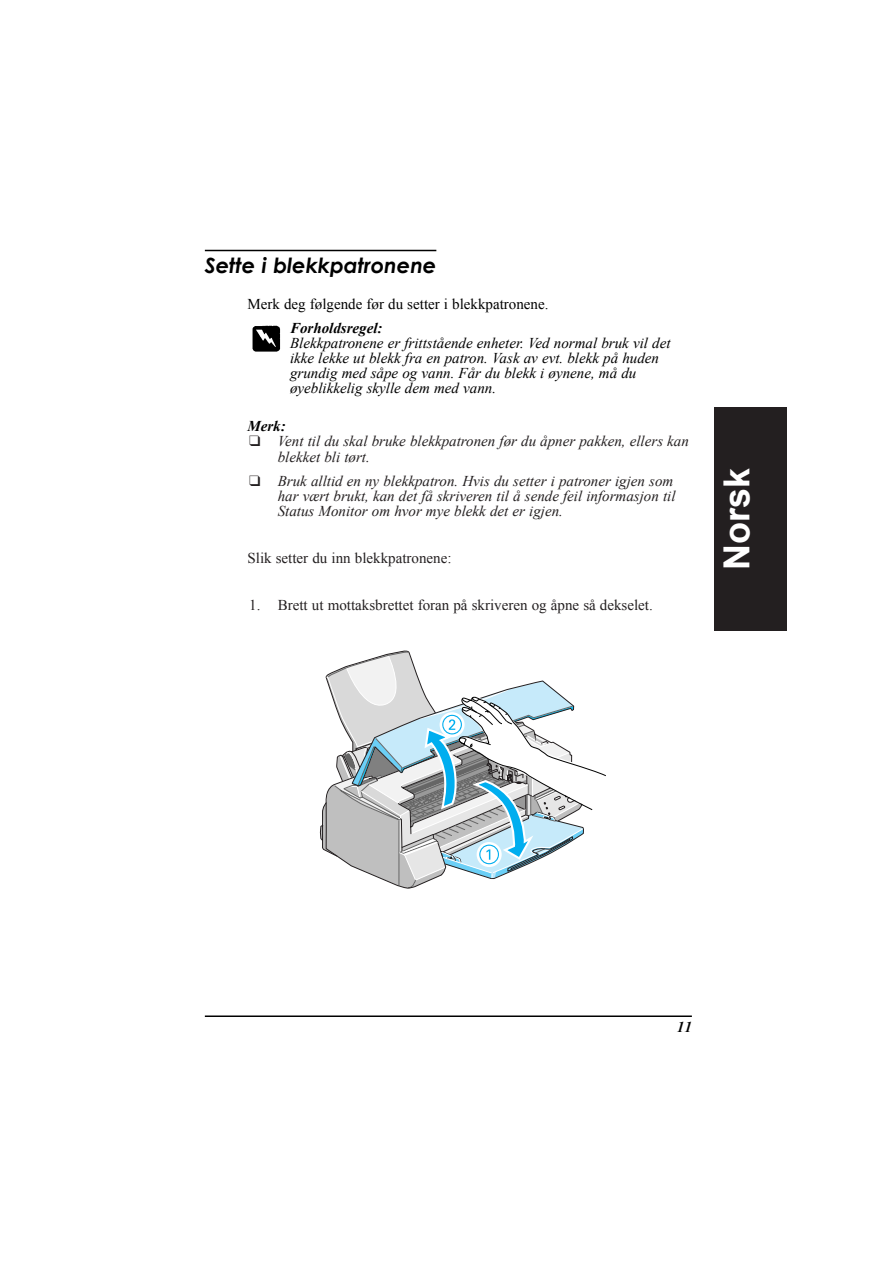
<style>
.page{position:relative;width:893px;height:1263px;background:#fff}
.page>*{position:absolute;margin:0;border:0;box-sizing:border-box;transform-origin:0 0}
.t1{font:700 36px "Arial";color:#fff}
.t2{font:italic 700 21px "Century Gothic";color:#000}
.t3{font:italic 15px/15.3px "Times New Roman";color:#231f20}
.t4{font:italic 15px/15px "Times New Roman";color:#000}
.t5{font:15px "Times New Roman";color:#231f20}
.t6{font:15px "Times New Roman";color:#000}
.t7{font:italic 700 15px "Times New Roman";color:#000}
</style>
<div class="page">
<hr style="left:205px;top:1016px;width:487px;height:1px;background:#000">
<hr style="left:205px;top:250px;width:231px;height:1px;background:#000">
<div style="left:714px;top:408px;width:73px;height:223px;background:#231f20"></div>
<img style="left:252px;top:325px;width:29px;height:27px">
<svg style="left:320px;top:651px;width:286px;height:237px"></svg>
<h2 class="t2" style="left:205px;top:257px;width:233px">Sette i blekkpatronene</h2>
<p class="t6" style="left:247px;top:299px;width:302px">Merk deg følgende før du setter i blekkpatronene.</p>
<p class="t7" style="left:290px;top:322px;width:94px">Forholdsregel:</p>
<p class="t4" style="left:290px;top:337px;width:382px">Blekkpatronene er frittstående enheter. Ved normal bruk vil det ikke lekke ut blekk fra en patron. Vask av evt. blekk på huden grundig med såpe og vann. Får du blekk i øynene, må du øyeblikkelig skylle dem med vann.</p>
<p class="t7" style="left:247px;top:421px;width:40px">Merk:</p>
<p class="t3" style="left:278px;top:435px;width:413px;line-height:15.8px;text-indent:-28px">❑ Vent til du skal bruke blekkpatronen før du åpner pakken, ellers kan blekket bli tørt.</p>
<p class="t3" style="left:278px;top:475px;width:399px;text-indent:-28px">❑ Bruk alltid en ny blekkpatron. Hvis du setter i patroner igjen som har vært brukt, kan det få skriveren til å sende feil informasjon til<br>Status Monitor om hvor mye blekk det er igjen.</p>
<p class="t5" style="left:247px;top:553px;width:205px">Slik setter du inn blekkpatronene:</p>
<p class="t5" style="left:249px;top:600px;width:405px">1. Brett ut mottaksbrettet foran på skriveren og åpne så dekselet.</p>
<h1 class="t1" style="left:723px;top:570px;width:104px;rotate:-90deg">Norsk</h1>
<p class="t7" style="left:677px;top:1021px;width:16px">11</p>
</div>
